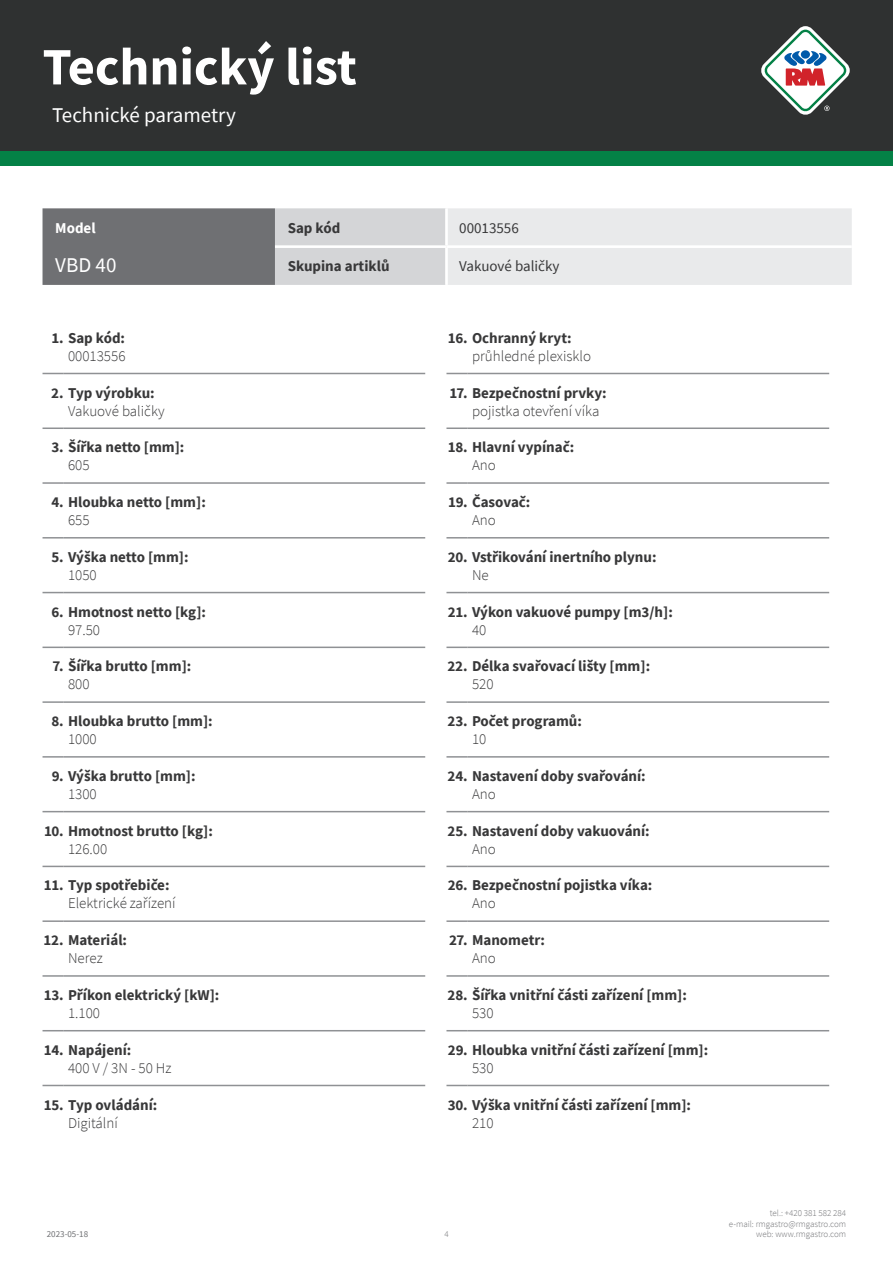
<style>
.page{position:relative;width:893px;height:1263px;background:#fff}
.page>*{position:absolute;margin:0;border:0;box-sizing:border-box;transform-origin:0 0}
.t1{font:700 52.5px "Source Sans Pro";color:#fff}
.kapitola{font:21px "Source Sans Pro";color:#fff}
.tabulka_-_headline{font:21px "Source Sans Pro";color:#fff}
.WebTechnicalNr{font:700 15px "Source Sans Pro";color:#383839}
.WebTechnicalValue{font:300 15px "Source Sans Pro";color:#383839}
.tabulka_-_text{font:15px "Source Sans Pro";color:#383839}
.tabulka_-_text-2{font:700 15px "Source Sans Pro";color:#383839}
.tabulka_-_text-3{font:700 15px "Source Sans Pro";color:#fff}
.t2{font:300 9px/10.8px "Source Sans Pro";color:#6f7073;text-align:right}
.t3{font:9px "Source Sans Pro";color:#6f7073}
</style>
<div class="page">
<div style="left:0;top:0;width:893px;height:166px;background:#048146"></div>
<div style="left:0;top:0;width:893px;height:151px;background:#2f3131"></div>
<svg style="left:761px;top:26px;width:89px;height:89px"></svg>
<hr style="left:64px;top:373px;width:361px;height:1px;background:#8f9194">
<hr style="left:468px;top:373px;width:361px;height:1px;background:#8f9194">
<hr style="left:64px;top:427px;width:361px;height:2px;background:#8f9194">
<hr style="left:64px;top:482px;width:361px;height:2px;background:#8f9194">
<hr style="left:64px;top:537px;width:361px;height:1px;background:#8f9194">
<hr style="left:64px;top:592px;width:361px;height:1px;background:#8f9194">
<hr style="left:64px;top:647px;width:361px;height:1px;background:#8f9194">
<hr style="left:64px;top:701px;width:361px;height:2px;background:#8f9194">
<hr style="left:64px;top:756px;width:361px;height:2px;background:#8f9194">
<hr style="left:64px;top:811px;width:361px;height:1px;background:#8f9194">
<hr style="left:64px;top:866px;width:361px;height:1px;background:#8f9194">
<hr style="left:64px;top:920px;width:361px;height:2px;background:#8f9194">
<hr style="left:64px;top:975px;width:361px;height:2px;background:#8f9194">
<hr style="left:64px;top:1030px;width:361px;height:1px;background:#8f9194">
<hr style="left:64px;top:1085px;width:361px;height:1px;background:#8f9194">
<hr style="left:468px;top:427px;width:361px;height:2px;background:#8f9194">
<hr style="left:468px;top:482px;width:361px;height:2px;background:#8f9194">
<hr style="left:468px;top:537px;width:361px;height:1px;background:#8f9194">
<hr style="left:468px;top:592px;width:361px;height:1px;background:#8f9194">
<hr style="left:468px;top:647px;width:361px;height:1px;background:#8f9194">
<hr style="left:468px;top:701px;width:361px;height:2px;background:#8f9194">
<hr style="left:468px;top:756px;width:361px;height:2px;background:#8f9194">
<hr style="left:468px;top:811px;width:361px;height:1px;background:#8f9194">
<hr style="left:468px;top:866px;width:361px;height:1px;background:#8f9194">
<hr style="left:468px;top:920px;width:361px;height:2px;background:#8f9194">
<hr style="left:468px;top:975px;width:361px;height:2px;background:#8f9194">
<hr style="left:468px;top:1030px;width:361px;height:1px;background:#8f9194">
<hr style="left:468px;top:1085px;width:361px;height:1px;background:#8f9194">
<hr style="left:446px;top:427px;width:22px;height:2px;background:#8f9194">
<hr style="left:446px;top:482px;width:22px;height:2px;background:#8f9194">
<svg style="left:446px;top:537px;width:22px;height:1px"></svg>
<svg style="left:446px;top:592px;width:22px;height:1px"></svg>
<svg style="left:446px;top:647px;width:22px;height:1px"></svg>
<hr style="left:446px;top:701px;width:22px;height:2px;background:#8f9194">
<hr style="left:446px;top:756px;width:22px;height:2px;background:#8f9194">
<svg style="left:446px;top:811px;width:22px;height:1px"></svg>
<svg style="left:446px;top:866px;width:22px;height:1px"></svg>
<hr style="left:446px;top:920px;width:22px;height:2px;background:#8f9194">
<hr style="left:446px;top:975px;width:22px;height:2px;background:#8f9194">
<svg style="left:446px;top:1030px;width:22px;height:1px"></svg>
<svg style="left:446px;top:1085px;width:22px;height:1px"></svg>
<svg style="left:43px;top:373px;width:21px;height:1px"></svg>
<svg style="left:446px;top:373px;width:22px;height:1px"></svg>
<hr style="left:43px;top:427px;width:21px;height:2px;background:#8f9194">
<hr style="left:43px;top:482px;width:21px;height:2px;background:#8f9194">
<svg style="left:43px;top:537px;width:21px;height:1px"></svg>
<svg style="left:43px;top:592px;width:21px;height:1px"></svg>
<svg style="left:43px;top:647px;width:21px;height:1px"></svg>
<hr style="left:43px;top:701px;width:21px;height:2px;background:#8f9194">
<hr style="left:43px;top:756px;width:21px;height:2px;background:#8f9194">
<svg style="left:43px;top:811px;width:21px;height:1px"></svg>
<svg style="left:43px;top:866px;width:21px;height:1px"></svg>
<hr style="left:43px;top:920px;width:21px;height:2px;background:#8f9194">
<hr style="left:43px;top:975px;width:21px;height:2px;background:#8f9194">
<svg style="left:43px;top:1030px;width:21px;height:1px"></svg>
<svg style="left:43px;top:1085px;width:21px;height:1px"></svg>
<svg style="left:43px;top:208px;width:809px;height:77px;background:#c0c1c3"></svg>
<hr style="left:445px;top:208px;width:3px;height:37px;background:#fff">
<hr style="left:275px;top:245px;width:171px;height:3px;background:#fff">
<hr style="left:446px;top:245px;width:406px;height:3px;background:#fff">
<hr style="left:445px;top:248px;width:3px;height:37px;background:#fff">
<h1 class="t1" style="left:43px;top:31px;width:316px">Technický list</h1>
<p class="kapitola" style="left:52px;top:101px;width:185px">Technické parametry</p>
<p class="tabulka_-_text-3" style="left:55px;top:218px;width:42px">Model</p>
<p class="tabulka_-_text-2" style="left:288px;top:218px;width:54px">Sap kód</p>
<p class="tabulka_-_text" style="left:459px;top:219px;width:61px">00013556</p>
<p class="tabulka_-_headline" style="left:55px;top:251px;width:63px">VBD 40</p>
<p class="tabulka_-_text-2" style="left:288px;top:256px;width:103px">Skupina artiklů</p>
<p class="tabulka_-_text" style="left:459px;top:257px;width:102px">Vakuové baličky</p>
<p class="WebTechnicalNr" style="left:51px;top:328px;width:75px">1. Sap kód:</p>
<p class="WebTechnicalValue" style="left:68px;top:347px;width:59px">00013556</p>
<p class="WebTechnicalNr" style="left:448px;top:328px;width:125px">16. Ochranný kryt:</p>
<p class="WebTechnicalValue" style="left:472px;top:347px;width:121px">průhledné plexisklo</p>
<p class="WebTechnicalNr" style="left:51px;top:382px;width:105px">2. Typ výrobku:</p>
<p class="WebTechnicalValue" style="left:68px;top:401px;width:98px">Vakuové baličky</p>
<p class="WebTechnicalNr" style="left:450px;top:382px;width:159px">17. Bezpečnostní prvky:</p>
<p class="WebTechnicalValue" style="left:472px;top:401px;width:129px">pojistka otevření víka</p>
<p class="WebTechnicalNr" style="left:52px;top:437px;width:134px">3. Šířka netto [mm]:</p>
<p class="WebTechnicalValue" style="left:68px;top:456px;width:23px">605</p>
<p class="WebTechnicalNr" style="left:448px;top:437px;width:128px">18. Hlavní vypínač:</p>
<p class="WebTechnicalValue" style="left:472px;top:456px;width:25px">Ano</p>
<p class="WebTechnicalNr" style="left:51px;top:492px;width:156px">4. Hloubka netto [mm]:</p>
<p class="WebTechnicalValue" style="left:68px;top:511px;width:23px">655</p>
<p class="WebTechnicalNr" style="left:448px;top:492px;width:84px">19. Časovač:</p>
<p class="WebTechnicalValue" style="left:472px;top:511px;width:25px">Ano</p>
<p class="WebTechnicalNr" style="left:52px;top:547px;width:139px">5. Výška netto [mm]:</p>
<p class="WebTechnicalValue" style="left:68px;top:566px;width:30px">1050</p>
<p class="WebTechnicalNr" style="left:448px;top:547px;width:210px">20. Vstřikování inertního plynu:</p>
<p class="WebTechnicalValue" style="left:472px;top:566px;width:18px">Ne</p>
<p class="WebTechnicalNr" style="left:51px;top:601px;width:156px">6. Hmotnost netto [kg]:</p>
<p class="WebTechnicalValue" style="left:68px;top:620px;width:34px">97.50</p>
<p class="WebTechnicalNr" style="left:448px;top:601px;width:227px">21. Výkon vakuové pumpy [m3/h]:</p>
<p class="WebTechnicalValue" style="left:472px;top:620px;width:16px">40</p>
<p class="WebTechnicalNr" style="left:53px;top:656px;width:140px">7. Šířka brutto [mm]:</p>
<p class="WebTechnicalValue" style="left:68px;top:675px;width:23px">800</p>
<p class="WebTechnicalNr" style="left:447px;top:656px;width:204px">22. Délka svařovací lišty [mm]:</p>
<p class="WebTechnicalValue" style="left:472px;top:675px;width:23px">520</p>
<p class="WebTechnicalNr" style="left:51px;top:711px;width:163px">8. Hloubka brutto [mm]:</p>
<p class="WebTechnicalValue" style="left:68px;top:730px;width:30px">1000</p>
<p class="WebTechnicalNr" style="left:448px;top:711px;width:136px">23. Počet programů:</p>
<p class="WebTechnicalValue" style="left:472px;top:730px;width:16px">10</p>
<p class="WebTechnicalNr" style="left:52px;top:766px;width:145px">9. Výška brutto [mm]:</p>
<p class="WebTechnicalValue" style="left:68px;top:785px;width:30px">1300</p>
<p class="WebTechnicalNr" style="left:448px;top:766px;width:200px">24. Nastavení doby svařování:</p>
<p class="WebTechnicalValue" style="left:472px;top:785px;width:25px">Ano</p>
<p class="WebTechnicalNr" style="left:44px;top:820px;width:170px">10. Hmotnost brutto [kg]:</p>
<p class="WebTechnicalValue" style="left:68px;top:839px;width:41px">126.00</p>
<p class="WebTechnicalNr" style="left:448px;top:820px;width:204px">25. Nastavení doby vakuování:</p>
<p class="WebTechnicalValue" style="left:472px;top:839px;width:25px">Ano</p>
<p class="WebTechnicalNr" style="left:44px;top:875px;width:127px">11. Typ spotřebiče:</p>
<p class="WebTechnicalValue" style="left:68px;top:894px;width:109px">Elektrické zařízení</p>
<p class="WebTechnicalNr" style="left:448px;top:875px;width:206px">26. Bezpečnostní pojistka víka:</p>
<p class="WebTechnicalValue" style="left:472px;top:894px;width:25px">Ano</p>
<p class="WebTechnicalNr" style="left:44px;top:930px;width:85px">12. Materiál:</p>
<p class="WebTechnicalValue" style="left:68px;top:949px;width:36px">Nerez</p>
<p class="WebTechnicalNr" style="left:449px;top:930px;width:98px">27. Manometr:</p>
<p class="WebTechnicalValue" style="left:472px;top:949px;width:25px">Ano</p>
<p class="WebTechnicalNr" style="left:44px;top:985px;width:177px">13. Příkon elektrický [kW]:</p>
<p class="WebTechnicalValue" style="left:68px;top:1004px;width:34px">1.100</p>
<p class="WebTechnicalNr" style="left:448px;top:985px;width:241px">28. Šířka vnitřní části zařízení [mm]:</p>
<p class="WebTechnicalValue" style="left:472px;top:1004px;width:23px">530</p>
<p class="WebTechnicalNr" style="left:44px;top:1039px;width:89px">14. Napájení:</p>
<p class="WebTechnicalValue" style="left:68px;top:1058px;width:105px">400 V / 3N - 50 Hz</p>
<p class="WebTechnicalNr" style="left:448px;top:1039px;width:262px">29. Hloubka vnitřní části zařízení [mm]:</p>
<p class="WebTechnicalValue" style="left:472px;top:1058px;width:23px">530</p>
<p class="WebTechnicalNr" style="left:44px;top:1094px;width:115px">15. Typ ovládání:</p>
<p class="WebTechnicalValue" style="left:68px;top:1113px;width:51px">Digitální</p>
<p class="WebTechnicalNr" style="left:448px;top:1094px;width:245px">30. Výška vnitřní části zařízení [mm]:</p>
<p class="WebTechnicalValue" style="left:472px;top:1113px;width:23px">210</p>
<p class="t3" style="left:47px;top:1229px;width:43px">2023-05-18</p>
<p class="t2" style="left:444px;top:1229px;width:6px">4</p>
<p class="t2" style="left:729px;top:1207px;width:119px">tel.: +420 381 582 284<br>e-mail: rmgastro@rmgastro.com web: www.rmgastro.com</p>
</div>
